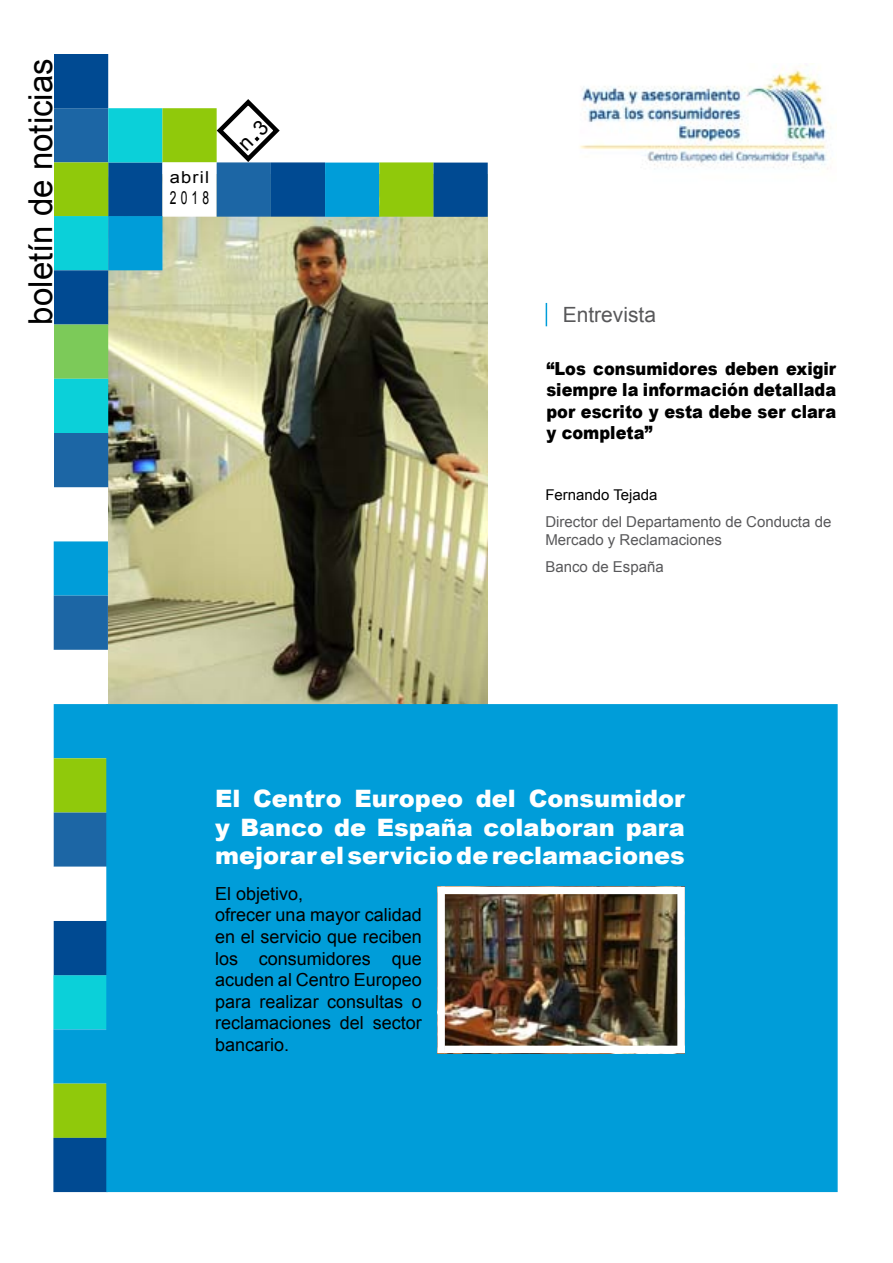
<style>
.page{position:relative;width:893px;height:1263px;background:#fff}
.page>*{position:absolute;margin:0;border:0;box-sizing:border-box;transform-origin:0 0}
.t1{font:33px "Arial";color:#000}
.t2{font:900 24px/28.8px "Arial";color:#fff;text-align:justify}
.t3{font:21px "Arial";color:#58585a}
.t4{font:18px/21.6px "Arial";color:#000}
.t5{font:900 18px/21.6px "Arial";color:#000;text-align:justify;scale:.9 1}
.t6{font:18px "Arial";color:#000;scale:.67 1}
.t7{font:16.5px "Arial";letter-spacing:.065em;color:#000;scale:1.11 1}
.t8{font:15px/18px "Arial";color:#58585a}
.t9{font:14.85px "Arial";color:#000}
</style>
<div class="page">
<img style="left:108px;top:217px;width:380px;height:487px">
<img style="left:580px;top:65px;width:251px;height:104px">
<div style="left:108px;top:162px;width:54px;height:55px;background:#004a92;border:2px solid #004a92"></div>
<div style="left:54px;top:108px;width:54px;height:54px;background:#1c66a5"></div>
<div style="left:54px;top:54px;width:54px;height:54px;background:#004a92"></div>
<div style="left:108px;top:108px;width:54px;height:54px;background:#0bd0d9;border:2px solid #0bd0d9"></div>
<div style="left:162px;top:108px;width:55px;height:54px;background:#90c90b;border:2px solid #90c90b"></div>
<div style="left:162px;top:162px;width:55px;height:55px;background:#fff;border:2px solid #fff"></div>
<div style="left:217px;top:162px;width:54px;height:55px;background:#1c66a5;border:2px solid #1c66a5"></div>
<div style="left:271px;top:162px;width:54px;height:55px;background:#004a92;border:2px solid #004a92"></div>
<div style="left:54px;top:162px;width:54px;height:55px;background:#90c90b"></div>
<div style="left:54px;top:216px;width:54px;height:54px;background:#0bd0d9"></div>
<div style="left:108px;top:216px;width:54px;height:54px;background:#009dd9"></div>
<div style="left:54px;top:270px;width:54px;height:55px;background:#004a92;border:2px solid #004a92"></div>
<div style="left:54px;top:325px;width:54px;height:54px;background:#7cca59"></div>
<div style="left:54px;top:379px;width:54px;height:54px;background:#0bd0d9"></div>
<div style="left:54px;top:541px;width:54px;height:55px;background:#009dd9;border:2px solid #009dd9"></div>
<div style="left:54px;top:596px;width:54px;height:54px;background:#1c66a5;border:2px solid #1c66a5"></div>
<div style="left:54px;top:704px;width:54px;height:54px;background:#009dd9;border:2px solid #009dd9"></div>
<div style="left:54px;top:433px;width:54px;height:54px;background:#1c66a5"></div>
<div style="left:54px;top:758px;width:54px;height:54px;background:#90c90b;border:2px solid #90c90b"></div>
<div style="left:54px;top:812px;width:54px;height:55px;background:#1c66a5;border:2px solid #1c66a5"></div>
<div style="left:53px;top:975px;width:55px;height:54px;background:#0bd0d9;border:2px solid #0bd0d9"></div>
<div style="left:53px;top:1029px;width:55px;height:55px;background:#009dd9;border:2px solid #009dd9"></div>
<div style="left:53px;top:1084px;width:55px;height:54px;background:#90c90b;border:2px solid #90c90b"></div>
<div style="left:53px;top:1138px;width:55px;height:54px;background:#004a92;border:2px solid #004a92"></div>
<div style="left:54px;top:921px;width:54px;height:54px;background:#004a92"></div>
<div style="left:106px;top:704px;width:732px;height:488px;background:#009dd9;border:2px solid #009dd9"></div>
<div style="left:325px;top:163px;width:54px;height:54px;background:#009dd9;border:2px solid #009dd9"></div>
<div style="left:379px;top:162px;width:54px;height:55px;background:#90c90b;border:2px solid #90c90b"></div>
<div style="left:433px;top:163px;width:55px;height:54px;background:#004a92;border:2px solid #004a92"></div>
<svg style="left:546px;top:303px;width:1px;height:23px"></svg>
<img style="left:445px;top:894px;width:232px;height:152px">
<div style="left:437px;top:887px;width:8px;height:166px;background:#fff"></div>
<div style="left:677px;top:887px;width:8px;height:166px;background:#fff"></div>
<div style="left:441px;top:887px;width:240px;height:7px;background:#fff"></div>
<div style="left:444px;top:1046px;width:241px;height:7px;background:#fff"></div>
<svg style="left:214px;top:99px;width:69px;height:66px"></svg>
<h1 class="t1" style="left:18px;top:324px;width:267px;rotate:-90deg">boletín de noticias</h1>
<p class="t7" style="left:170px;top:165px;width:37px">abril</p>
<p class="t6" style="left:170px;top:185px;width:60px">2018</p>
<p class="t3" style="left:563px;top:300px;width:95px">Entrevista</p>
<p class="t5" style="left:546px;top:357px;width:323px">“Los consumidores deben exigir siempre la información detallada por escrito y esta debe ser clara y completa”</p>
<p class="t9" style="left:545px;top:484px;width:114px">Fernando Tejada</p>
<p class="t8" style="left:545px;top:513px;width:287px">Director del Departamento de Conducta de<br>Mercado y Reclamaciones</p>
<p class="t8" style="left:545px;top:558px;width:120px">Banco de España</p>
<h2 class="t2" style="left:215px;top:783px;width:471px">El Centro Europeo del Consumidor y Banco de España colaboran para mejorar el servicio de reclamaciones</h2>
<p class="t4" style="left:215px;top:882px;width:208px">El objetivo,<br>ofrecer una mayor calidad en el servicio que reciben los consumidores que acuden al Centro Europeo para realizar consultas o reclamaciones del sector bancario.</p>
</div>
